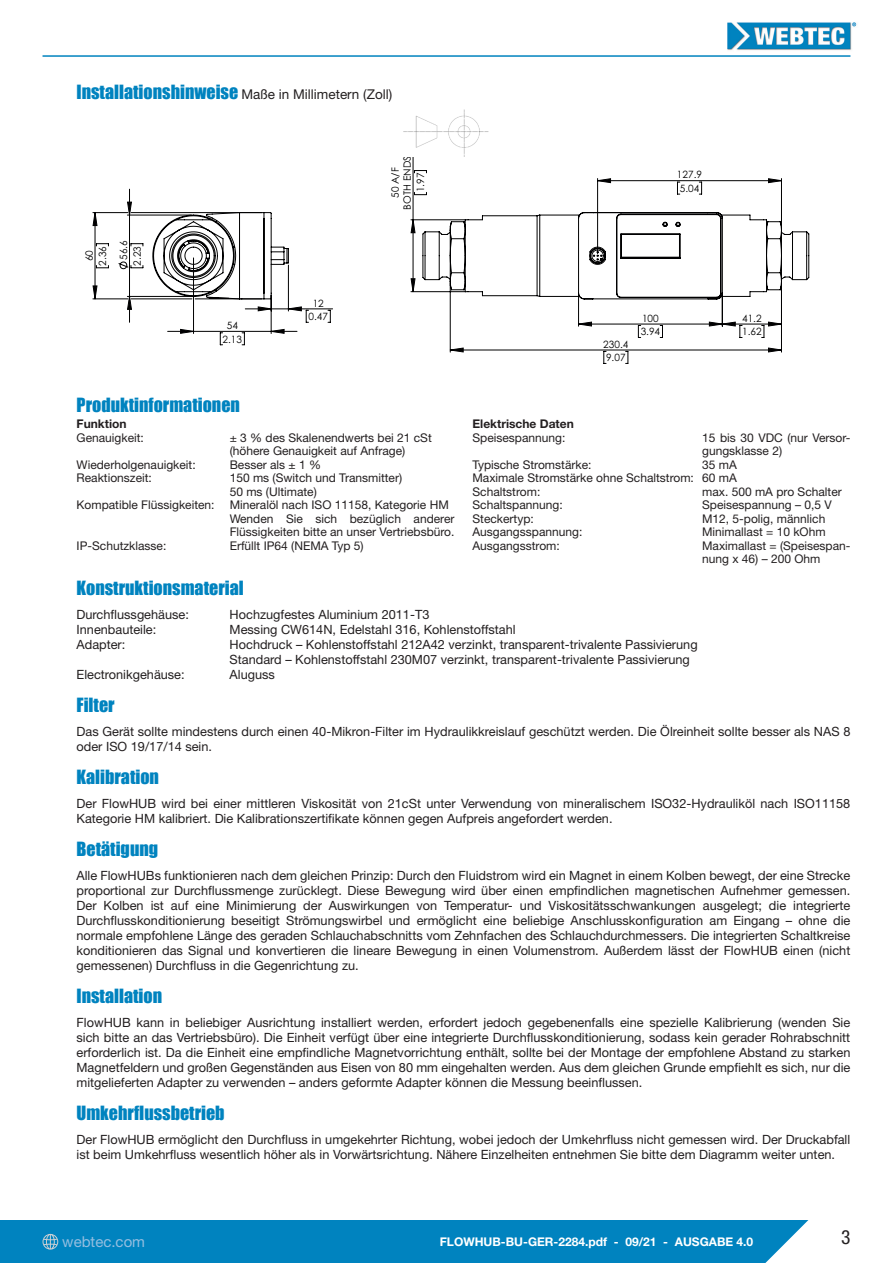
<style>
.page{position:relative;width:893px;height:1263px;background:#fff}
.page>*{position:absolute;margin:0;border:0;box-sizing:border-box;transform-origin:0 0}
.t1{font:condensed 19.5px "Helvetica Neue LT Std";color:#231f20}
.Specifications_headi{font:18px "Impact";color:#0083bf}
.t2{font:15px "Helvetica Neue LT Std";color:#94bee0}
.Specifications_headi-2{font:13.5px "Helvetica Neue LT Std";color:#231f20}
.Specifications_text{font:12.75px/15px "Helvetica Neue LT Std";color:#231f20}
.Specifications_text-2{font:12px/13.5px "Helvetica Neue LT Std";color:#231f20}
.t3{font:700 12px "Helvetica Neue LT Std";color:#fff}
.Specifications_text-3{font:700 12px "Helvetica Neue LT Std";color:#231f20}
.t4{font:10.05px/13.5px "Century Gothic";color:#000001;text-align:center}
.s1{font-family:"Impact";font-size:18px;color:#0083bf}
</style>
<div class="page">
<img style="left:727px;top:22px;width:130px;height:28px">
<hr style="left:43px;top:55px;width:807px;height:2px;background:#0083bf">
<div style="left:0;top:1220px;width:893px;height:43px;background:#0083bf"></div>
<svg style="left:765px;top:1220px;width:128px;height:43px"></svg>
<svg style="left:43px;top:1234px;width:15px;height:15px"></svg>
<svg style="left:328px;top:310px;width:3px;height:13px"></svg>
<hr style="left:288px;top:309px;width:45px;height:1px;background:#000001">
<hr style="left:781px;top:179px;width:1px;height:49px;background:#000001">
<svg style="left:603px;top:352px;width:3px;height:12px"></svg>
<svg style="left:626px;top:352px;width:3px;height:12px"></svg>
<hr style="left:781px;top:283px;width:1px;height:69px;background:#000001">
<hr style="left:131px;top:212px;width:131px;height:1px;background:#000001">
<hr style="left:93px;top:212px;width:35px;height:1px;background:#000001">
<hr style="left:195px;top:299px;width:67px;height:1px;background:#000001">
<hr style="left:131px;top:299px;width:61px;height:1px;background:#000001">
<hr style="left:93px;top:299px;width:35px;height:1px;background:#000001">
<hr style="left:127px;top:215px;width:64px;height:1px;background:#000001">
<hr style="left:127px;top:296px;width:64px;height:1px;background:#000001">
<svg style="left:414px;top:192px;width:13px;height:3px"></svg>
<svg style="left:414px;top:170px;width:13px;height:3px"></svg>
<hr style="left:413px;top:156px;width:1px;height:64px;background:#000001">
<hr style="left:193px;top:258px;width:1px;height:75px;background:#000001">
<hr style="left:271px;top:295px;width:1px;height:38px;background:#000001">
<svg style="left:245px;top:299px;width:63px;height:24px"></svg>
<svg style="left:450px;top:179px;width:331px;height:173px"></svg>
<svg style="left:579px;top:322px;width:202px;height:16px"></svg>
<svg style="left:93px;top:213px;width:16px;height:86px"></svg>
<svg style="left:118px;top:189px;width:26px;height:133px"></svg>
<svg style="left:168px;top:329px;width:129px;height:16px"></svg>
<svg style="left:152px;top:212px;width:657px;height:87px"></svg>
<img style="left:403px;top:109px;width:86px;height:48px">
<p class="Specifications_headi-2" style="left:77px;top:86px;width:317px"><span class="s1">Installationshinweise</span> Maße in Millimetern (Zoll)</p>
<p class="t4" style="left:82px;top:265px;width:21px;rotate:-90deg">60<br>2.36</p>
<p class="t4" style="left:117px;top:265px;width:27px;rotate:-90deg">56.6<br>2.23</p>
<p class="t4" style="left:223px;top:319px;width:21px">54<br>2.13</p>
<p class="t4" style="left:308px;top:296px;width:21px">12<br>0.47</p>
<p class="t4" style="left:389px;top:209px;width:55px;line-height:12px;rotate:-90deg">50 A/F<br>BOTH ENDS</p>
<p class="t4" style="left:414px;top:192px;width:21px;rotate:-90deg">1.97</p>
<p class="Specifications_headi" style="left:77px;top:391px;width:165px">Produktinformationen</p>
<p class="Specifications_text-3" style="left:77px;top:417px;width:52px">Funktion</p>
<p class="Specifications_text-2" style="left:77px;top:431px;width:69px">Genauigkeit:</p>
<p class="Specifications_text-2" style="left:230px;top:431px;width:204px">± 3 % des Skalenendwerts bei 21 cSt</p>
<p class="Specifications_text-2" style="left:230px;top:444px;width:177px">(höhere Genauigkeit auf Anfrage)</p>
<p class="Specifications_text-2" style="left:77px;top:458px;width:121px">Wiederholgenauigkeit:</p>
<p class="Specifications_text-2" style="left:230px;top:458px;width:93px">Besser als ± 1 %</p>
<p class="Specifications_text-2" style="left:77px;top:471px;width:77px">Reaktionszeit:</p>
<p class="Specifications_text-2" style="left:230px;top:471px;width:174px">150 ms (Switch und Transmitter)</p>
<p class="Specifications_text-2" style="left:230px;top:485px;width:89px">50 ms (Ultimate)</p>
<p class="Specifications_text-2" style="left:77px;top:498px;width:140px">Kompatible Flüssigkeiten:</p>
<p class="Specifications_text-2" style="left:230px;top:498px;width:221px">Mineralöl nach ISO 11158, Kategorie HM</p>
<p class="Specifications_text-2" style="left:230px;top:512px;width:226px">Wenden Sie sich bezüglich anderer<br>Flüssigkeiten bitte an unser Vertriebsbüro.</p>
<p class="Specifications_text-2" style="left:77px;top:539px;width:91px">IP-Schutzklasse:</p>
<p class="Specifications_text-2" style="left:230px;top:539px;width:136px">Erfüllt IP64 (NEMA Typ 5)</p>
<p class="t4" style="left:677px;top:168px;width:27px;text-align:left">127.9<br>5.04</p>
<p class="t4" style="left:603px;top:337px;width:27px;text-align:left">230.4<br>9.07</p>
<p class="t4" style="left:641px;top:311px;width:21px;text-align:left">100<br>3.94</p>
<p class="t4" style="left:742px;top:311px;width:21px;text-align:left">41.2<br>1.62</p>
<p class="Specifications_text-3" style="left:472px;top:417px;width:103px">Elektrische Daten</p>
<p class="Specifications_text-2" style="left:472px;top:431px;width:94px">Speisespannung:</p>
<p class="Specifications_text-2" style="left:702px;top:431px;width:150px">15 bis 30 VDC (nur Versor&shy;gungsklasse 2)</p>
<p class="Specifications_text-2" style="left:472px;top:458px;width:120px">Typische Stromstärke:</p>
<p class="Specifications_text-2" style="left:702px;top:458px;width:36px">35 mA</p>
<p class="Specifications_text-2" style="left:472px;top:471px;width:266px">Maximale Stromstärke ohne Schaltstrom: 60 mA</p>
<p class="Specifications_text-2" style="left:472px;top:485px;width:69px">Schaltstrom:</p>
<p class="Specifications_text-2" style="left:702px;top:485px;width:141px">max. 500 mA pro Schalter</p>
<p class="Specifications_text-2" style="left:472px;top:498px;width:92px">Schaltspannung:</p>
<p class="Specifications_text-2" style="left:702px;top:498px;width:131px">Speisespannung – 0,5 V</p>
<p class="Specifications_text-2" style="left:472px;top:512px;width:63px">Steckertyp:</p>
<p class="Specifications_text-2" style="left:702px;top:512px;width:125px">M12, 5-polig, männlich</p>
<p class="Specifications_text-2" style="left:472px;top:525px;width:111px">Ausgangsspannung:</p>
<p class="Specifications_text-2" style="left:702px;top:525px;width:125px">Minimallast = 10 kOhm</p>
<p class="Specifications_text-2" style="left:472px;top:539px;width:89px">Ausgangsstrom:</p>
<p class="Specifications_text-2" style="left:702px;top:539px;width:150px">Maximallast = (Speisespan&shy;nung x 46) – 200 Ohm</p>
<p class="Specifications_headi" style="left:77px;top:574px;width:169px">Konstruktionsmaterial</p>
<p class="Specifications_text" style="left:77px;top:607px;width:114px">Durchflussgehäuse:</p>
<p class="Specifications_text" style="left:230px;top:607px;width:201px">Hochzugfestes Aluminium 2011-T3</p>
<p class="Specifications_text" style="left:77px;top:622px;width:81px">Innenbauteile:</p>
<p class="Specifications_text" style="left:230px;top:622px;width:288px">Messing CW614N, Edelstahl 316, Kohlenstoffstahl</p>
<p class="Specifications_text" style="left:77px;top:637px;width:50px">Adapter:</p>
<p class="Specifications_text" style="left:230px;top:637px;width:470px">Hochdruck – Kohlenstoffstahl 212A42 verzinkt, transparent-trivalente Passivierung</p>
<p class="Specifications_text" style="left:230px;top:652px;width:462px">Standard – Kohlenstoffstahl 230M07 verzinkt, transparent-trivalente Passivierung</p>
<p class="Specifications_text" style="left:77px;top:667px;width:110px">Electronikgehäuse:</p>
<p class="Specifications_text" style="left:230px;top:667px;width:47px">Aluguss</p>
<p class="Specifications_headi" style="left:77px;top:691px;width:40px">Filter</p>
<p class="Specifications_text" style="left:77px;top:724px;width:775px">Das Gerät sollte mindestens durch einen 40-Mikron-Filter im Hydraulikkreislauf geschützt werden. Die Ölreinheit sollte besser als NAS 8 oder ISO 19/17/14 sein.</p>
<p class="Specifications_headi" style="left:77px;top:763px;width:84px">Kalibration</p>
<p class="Specifications_text" style="left:77px;top:796px;width:775px">Der FlowHUB wird bei einer mittleren Viskosität von 21cSt unter Verwendung von mineralischem ISO32-Hydrauliköl nach ISO11158<br>Kategorie HM kalibriert. Die Kalibrationszertifikate können gegen Aufpreis angefordert werden.</p>
<p class="Specifications_headi" style="left:77px;top:835px;width:83px">Betätigung</p>
<p class="Specifications_text" style="left:77px;top:868px;width:775px;text-align:justify">Alle FlowHUBs funktionieren nach dem gleichen Prinzip: Durch den Fluidstrom wird ein Magnet in einem Kolben bewegt, der eine Strecke proportional zur Durchflussmenge zurücklegt. Diese Bewegung wird über einen empfindlichen magnetischen Aufnehmer gemessen.<br>Der Kolben ist auf eine Minimierung der Auswirkungen von Temperatur- und Viskositätsschwankungen ausgelegt; die integrierte Durchflusskonditionierung beseitigt Strömungswirbel und ermöglicht eine beliebige Anschlusskonfiguration am Eingang – ohne die normale empfohlene Länge des geraden Schlauchabschnitts vom Zehnfachen des Schlauchdurchmessers. Die integrierten Schaltkreise konditionieren das Signal und konvertieren die lineare Bewegung in einen Volumenstrom. Außerdem lässt der FlowHUB einen (nicht gemessenen) Durchfluss in die Gegenrichtung zu.</p>
<p class="Specifications_headi" style="left:77px;top:982px;width:87px">Installation</p>
<p class="Specifications_text" style="left:77px;top:1015px;width:775px;text-align:justify">FlowHUB kann in beliebiger Ausrichtung installiert werden, erfordert jedoch gegebenenfalls eine spezielle Kalibrierung (wenden Sie sich bitte an das Vertriebsbüro). Die Einheit verfügt über eine integrierte Durchflusskonditionierung, sodass kein gerader Rohrabschnitt erforderlich ist. Da die Einheit eine empfindliche Magnetvorrichtung enthält, sollte bei der Montage der empfohlene Abstand zu starken Magnetfeldern und großen Gegenständen aus Eisen von 80 mm eingehalten werden. Aus dem gleichen Grunde empfiehlt es sich, nur die mitgelieferten Adapter zu verwenden – anders geformte Adapter können die Messung beeinflussen.</p>
<p class="Specifications_headi" style="left:77px;top:1099px;width:150px">Umkehrflussbetrieb</p>
<p class="Specifications_text" style="left:77px;top:1132px;width:775px">Der FlowHUB ermöglicht den Durchfluss in umgekehrter Richtung, wobei jedoch der Umkehrfluss nicht gemessen wird. Der Druckabfall ist beim Umkehrfluss wesentlich höher als in Vorwärtsrichtung. Nähere Einzelheiten entnehmen Sie bitte dem Diagramm weiter unten.</p>
<p class="t2" style="left:62px;top:1232px;width:84px">webtec.com</p>
<p class="t3" style="left:440px;top:1234px;width:315px">FLOWHUB-BU-GER-2284.pdf - 09/21 - AUSGABE 4.0</p>
<h1 class="t1" style="left:841px;top:1225px;width:11px">3</h1>
</div>
